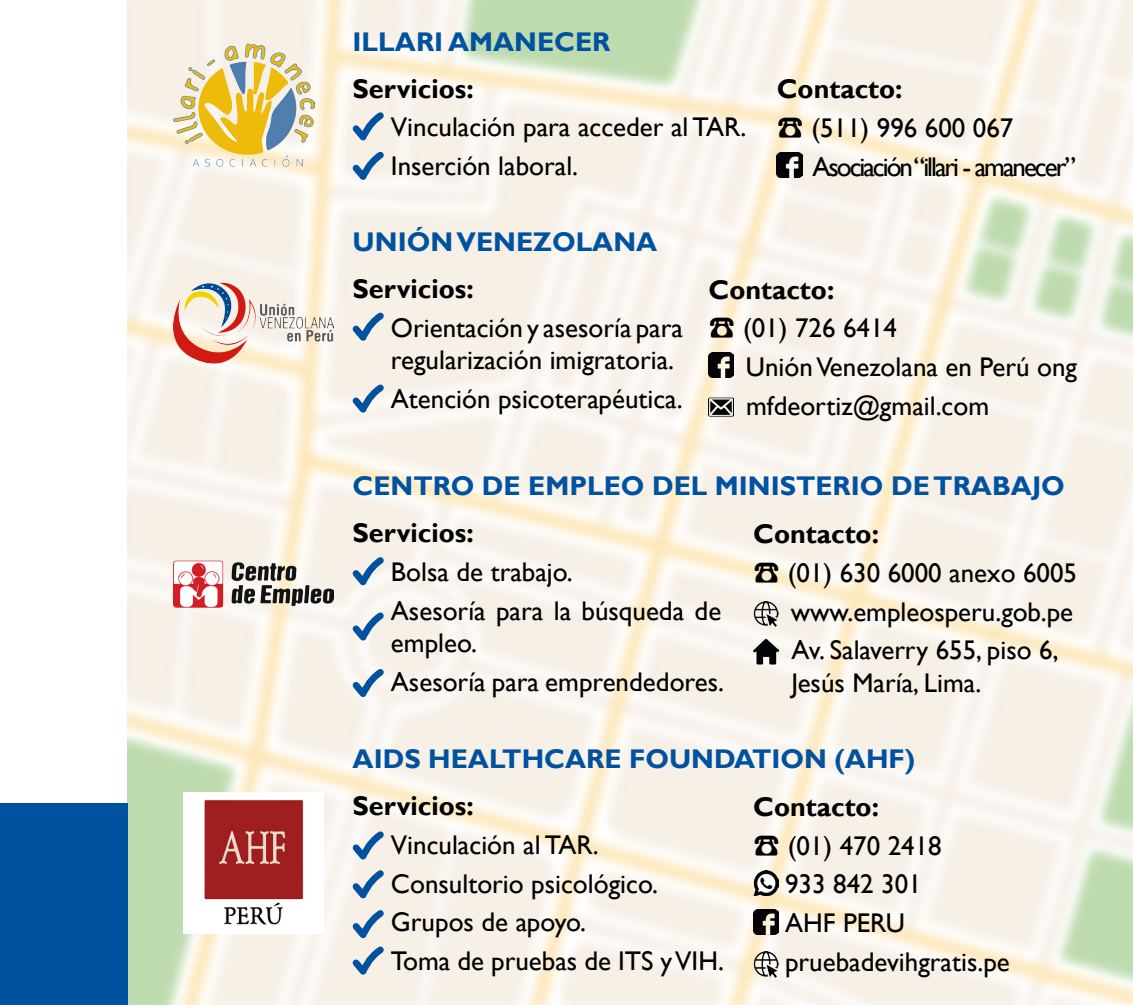
<style>
.page{position:relative;width:1133px;height:1005px;background:#fff}
.page>*{position:absolute;margin:0;border:0;box-sizing:border-box;transform-origin:0 0}
.t1{font:27px/32.4px "Gill Sans";color:#000}
.t2{font:700 27px "Gill Sans";color:#0052a0}
.t3{font:700 27px "Gill Sans";color:#000}
.t4{font:27px "Gill Sans";letter-spacing:-.075em;color:#000}
.s1{font-family:"MS Mincho"}
</style>
<div class="page">
<img style="left:128px;top:0;width:1004px;height:1005px">
<div style="left:0;top:804px;width:128px;height:201px;background:#0052a0"></div>
<img style="left:174px;top:35px;width:140px;height:140px">
<svg style="left:346px;top:106px;width:43px;height:89px"></svg>
<img style="left:776px;top:152px;width:26px;height:25px">
<img style="left:174px;top:243px;width:159px;height:159px">
<svg style="left:346px;top:307px;width:43px;height:49px;background:#d4dadd"></svg>
<svg style="left:346px;top:378px;width:43px;height:50px"></svg>
<img style="left:708px;top:352px;width:25px;height:26px">
<img style="left:708px;top:394px;width:25px;height:25px">
<img style="left:174px;top:504px;width:159px;height:159px">
<svg style="left:346px;top:551px;width:43px;height:49px"></svg>
<svg style="left:346px;top:606px;width:43px;height:50px"></svg>
<svg style="left:346px;top:663px;width:43px;height:49px"></svg>
<img style="left:753px;top:639px;width:25px;height:25px">
<img style="left:183px;top:792px;width:141px;height:141px">
<svg style="left:346px;top:825px;width:43px;height:164px;background:#cdd6dc"></svg>
<img style="left:753px;top:909px;width:25px;height:26px">
<img style="left:753px;top:951px;width:25px;height:26px">
<img style="left:753px;top:601px;width:25px;height:25px">
<img style="left:753px;top:870px;width:25px;height:25px">
<p class="t2" style="left:352px;top:25px;width:259px">ILLARI AMANECER</p>
<p class="t3" style="left:352px;top:72px;width:122px">Servicios:</p>
<p class="t1" style="left:391px;top:111px;width:357px">Vinculación para acceder al TAR.</p>
<p class="t1" style="left:391px;top:150px;width:189px">Inserción laboral.</p>
<p class="t2" style="left:352px;top:225px;width:306px">UNIÓN VENEZOLANA</p>
<p class="t3" style="left:776px;top:73px;width:127px">Contacto:</p>
<p class="t1" style="left:776px;top:112px;width:238px"><span class="s1">☎</span> (511) 996 600 067</p>
<p class="t4" style="left:812px;top:151px;width:265px">Asociación “illari - amanecer”</p>
<p class="t3" style="left:352px;top:272px;width:122px">Servicios:</p>
<p class="t1" style="left:391px;top:312px;width:293px">Orientación y asesoría para regularización imigratoria.</p>
<p class="t1" style="left:391px;top:383px;width:293px">Atención psicoterapéutica.</p>
<p class="t3" style="left:708px;top:273px;width:127px">Contacto:</p>
<p class="t1" style="left:708px;top:312px;width:190px"><span class="s1">☎</span> (01) 726 6414</p>
<p class="t1" style="left:745px;top:351px;width:332px">Unión Venezolana en Perú ong</p>
<p class="t1" style="left:745px;top:390px;width:244px">mfdeortiz@gmail.com</p>
<p class="t2" style="left:352px;top:470px;width:713px">CENTRO DE EMPLEO DEL MINISTERIO DE TRABAJO</p>
<p class="t3" style="left:753px;top:517px;width:127px">Contacto:</p>
<p class="t1" style="left:753px;top:557px;width:325px"><span class="s1">☎</span> (01) 630 6000 anexo 6005</p>
<p class="t1" style="left:790px;top:596px;width:284px">www.empleosperu.gob.pe</p>
<p class="t1" style="left:791px;top:634px;width:268px">Av. Salaverry 655, piso 6,<br>Jesús María, Lima.</p>
<p class="t3" style="left:352px;top:517px;width:122px">Servicios:</p>
<p class="t1" style="left:391px;top:556px;width:183px">Bolsa de trabajo.</p>
<p class="t1" style="left:391px;top:595px;width:332px">Asesoría para la búsqueda de empleo.</p>
<p class="t1" style="left:391px;top:666px;width:334px">Asesoría para emprendedores.</p>
<p class="t2" style="left:352px;top:742px;width:564px">AIDS HEALTHCARE FOUNDATION (AHF)</p>
<p class="t3" style="left:753px;top:790px;width:127px">Contacto:</p>
<p class="t1" style="left:753px;top:829px;width:190px"><span class="s1">☎</span> (01) 470 2418</p>
<p class="t1" style="left:784px;top:868px;width:138px">933 842 301</p>
<p class="t1" style="left:784px;top:907px;width:121px">AHF PERU</p>
<p class="t1" style="left:784px;top:946px;width:226px">pruebadevihgratis.pe</p>
<p class="t3" style="left:352px;top:789px;width:122px">Servicios:</p>
<p class="t1" style="left:391px;top:829px;width:209px">Vinculación al TAR.</p>
<p class="t1" style="left:391px;top:867px;width:268px">Consultorio psicológico.</p>
<p class="t1" style="left:391px;top:906px;width:197px">Grupos de apoyo.</p>
<p class="t1" style="left:391px;top:945px;width:334px">Toma de pruebas de ITS y VIH.</p>
</div>
